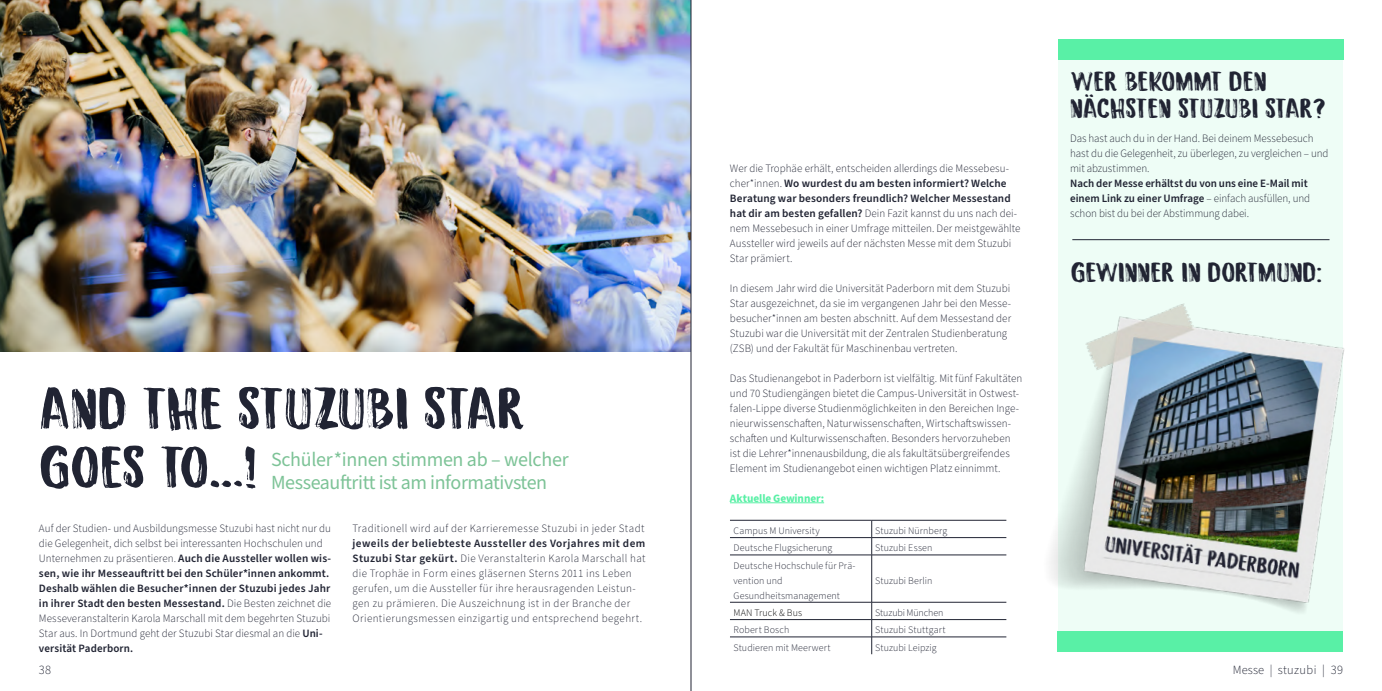
<style>
.page{position:relative;width:1382px;height:691px;background:#fff}
.page>*{position:absolute;margin:0;border:0;box-sizing:border-box;transform-origin:0 0}
.t1{font:58.75px/58.8px "Starboard";color:#212433}
.t2{font:27.5px/27.5px "Starboard";color:#212433}
.t3{font:20px/22.5px "Source Sans Pro";letter-spacing:-.02em;color:#7dc397}
.t4{font:300 12.5px "Source Sans Pro";letter-spacing:.015em;color:#212433}
.t5{font:300 12.5px "Source Sans Pro";color:#222534}
.t6{font:300 11.25px/15px "Source Sans Pro";letter-spacing:.005em;color:#212433}
.t7{font:300 11.25px/15px "Source Sans Pro";letter-spacing:.035em;color:#212433}
.t8{font:600 11.25px/15px "Source Sans Pro";color:#212433}
.t9{font:700 11.25px "Source Sans Pro";letter-spacing:-.01em;color:#59f0a6}
.t10{font:300 10px/15px "Source Sans Pro";letter-spacing:.01em;color:#212433}
.t11{font:300 10px "Source Sans Pro";letter-spacing:-.01em;color:#212433}
.t12{font:300 10px "Source Sans Pro";letter-spacing:.015em;color:#000}
.s1{font-weight:600}
.s2{font-weight:300}
</style>
<div class="page">
<img style="left:0;top:0;width:691px;height:352px">
<div style="left:1058px;top:40px;width:285px;height:598px;background:#eefdf6"></div>
<hr style="left:730px;top:520px;width:142px;height:1px;background:#212433">
<hr style="left:872px;top:520px;width:134px;height:1px;background:#212433">
<hr style="left:730px;top:537px;width:142px;height:1px;background:#212433">
<hr style="left:872px;top:537px;width:134px;height:1px;background:#212433">
<svg style="left:871px;top:520px;width:1px;height:35px"></svg>
<hr style="left:730px;top:555px;width:142px;height:1px;background:#212433">
<hr style="left:872px;top:555px;width:134px;height:1px;background:#212433">
<hr style="left:871px;top:555px;width:1px;height:47px;background:#212433">
<hr style="left:730px;top:602px;width:142px;height:1px;background:#212433">
<hr style="left:872px;top:602px;width:134px;height:1px;background:#212433">
<hr style="left:730px;top:619px;width:142px;height:1px;background:#212433">
<hr style="left:872px;top:619px;width:134px;height:1px;background:#212433">
<svg style="left:871px;top:602px;width:1px;height:52px"></svg>
<hr style="left:730px;top:637px;width:142px;height:1px;background:#212433">
<hr style="left:872px;top:637px;width:134px;height:1px;background:#212433">
<hr style="left:730px;top:502px;width:94px;height:1px;background:#59f0a6">
<div style="left:1058px;top:39px;width:285px;height:21px;background:#59f0a6"></div>
<hr style="left:1072px;top:239px;width:257px;height:1px;background:#212433">
<img style="left:939px;top:303px;width:406px;height:349px">
<hr style="left:691px;top:0;width:1px;height:691px;background:#212333">
<h1 class="t1" style="left:39px;top:381px;width:488px">AND THE STUZUBI STAR<br>GOES TO…!</h1>
<h3 class="t3" style="left:271px;top:449px;width:299px">Schüler*innen stimmen ab – welcher<br>Messeauftritt ist am informativsten</h3>
<p class="t6" style="left:39px;top:521px;width:294px">Auf der Studien- und Ausbildungsmesse Stuzubi hast nicht nur du die Gelegenheit, dich selbst bei interessanten Hochschulen und Unternehmen zu präsentieren. <span class="s1">Auch die Aussteller wollen wis&shy;sen, wie ihr Messeauftritt bei den Schüler*innen ankommt.<br>Deshalb wählen die Besucher*innen der Stuzubi jedes Jahr in ihrer Stadt den besten Messestand.</span> Die Besten zeichnet die Messeveranstalterin Karola Marschall mit dem begehrten Stuzubi Star aus. In Dortmund geht der Stuzubi Star diesmal an die <span class="s1">Uni&shy;versität Paderborn.</span></p>
<p class="t7" style="left:353px;top:521px;width:293px">Traditionell wird auf der Karrieremesse Stuzubi in jeder Stadt</p>
<p class="t7" style="left:353px;top:536px;width:294px"><span class="s1">jeweils der beliebteste Aussteller des Vorjahres mit dem Stuzubi Star gekürt.</span> Die Veranstalterin Karola Marschall hat die Trophäe in Form eines gläsernen Sterns 2011 ins Leben gerufen, um die Aussteller für ihre herausragenden Leistun&shy;gen zu prämieren. Die Auszeichnung ist in der Branche der Orientierungsmessen einzigartig und entsprechend begehrt.</p>
<p class="t6" style="left:730px;top:161px;width:292px">Wer die Trophäe erhält, entscheiden allerdings die Messebesu&shy;cher*innen. <span class="s1">Wo wurdest du am besten informiert? Welche Beratung war besonders freundlich? Welcher Messestand hat dir am besten gefallen?</span> Dein Fazit kannst du uns nach dei&shy;nem Messebesuch in einer Umfrage mitteilen. Der meistgewählte Aussteller wird jeweils auf der nächsten Messe mit dem Stuzubi Star prämiert.</p>
<p class="t6" style="left:730px;top:281px;width:283px">In diesem Jahr wird die Universität Paderborn mit dem Stuzubi Star ausgezeichnet, da sie im vergangenen Jahr bei den Messe&shy;besucher*innen am besten abschnitt. Auf dem Messestand der Stuzubi war die Universität mit der Zentralen Studienberatung (ZSB) und der Fakultät für Maschinenbau vertreten.</p>
<p class="t6" style="left:730px;top:371px;width:294px">Das Studienangebot in Paderborn ist vielfältig. Mit fünf Fakultäten und 70 Studiengängen bietet die Campus-Universität in Ostwest&shy;falen-Lippe diverse Studienmöglichkeiten in den Bereichen Inge&shy;nieurwissenschaften, Naturwissenschaften, Wirtschaftswissen&shy;schaften und Kulturwissenschaften. Besonders hervorzuheben ist die Lehrer*innenausbildung, die als fakultätsübergreifendes Element im Studienangebot einen wichtigen Platz einnimmt.</p>
<p class="t9" style="left:730px;top:491px;width:96px">Aktuelle Gewinner:</p>
<p class="t10" style="left:733px;top:524px;width:88px">Campus M University</p>
<p class="t10" style="left:875px;top:524px;width:74px">Stuzubi Nürnberg</p>
<p class="t10" style="left:733px;top:541px;width:100px">Deutsche Flugsicherung</p>
<p class="t10" style="left:875px;top:541px;width:59px">Stuzubi Essen</p>
<p class="t10" style="left:733px;top:558px;width:123px">Deutsche Hochschule für Prä&shy;vention und<br>Gesundheitsmanagement</p>
<p class="t10" style="left:875px;top:573px;width:59px">Stuzubi Berlin</p>
<p class="t12" style="left:733px;top:606px;width:70px">MAN Truck &amp; Bus</p>
<p class="t11" style="left:875px;top:606px;width:70px">Stuzubi München</p>
<p class="t10" style="left:733px;top:623px;width:57px">Robert Bosch</p>
<p class="t10" style="left:875px;top:623px;width:72px">Stuzubi Stuttgart</p>
<p class="t10" style="left:733px;top:640px;width:99px">Studieren mit Meerwert</p>
<p class="t10" style="left:875px;top:640px;width:63px">Stuzubi Leipzig</p>
<h2 class="t2" style="left:1070px;top:68px;width:257px">WER BEKOMMT DEN<br>NÄCHSTEN STUZUBI STAR?</h2>
<p class="t6" style="left:1070px;top:131px;width:260px">Das hast auch du in der Hand. Bei deinem Messebesuch hast du die Gelegenheit, zu überlegen, zu vergleichen – und mit abzustimmen.</p>
<p class="t8" style="left:1070px;top:176px;width:241px">Nach der Messe erhältst du von uns eine E-Mail mit einem Link zu einer Umfrage <span class="s2">– einfach ausfüllen, und schon bist du bei der Abstimmung dabei.</span></p>
<h2 class="t2" style="left:1071px;top:259px;width:253px">GEWINNER IN DORTMUND:</h2>
<p class="t4" style="left:1233px;top:662px;width:94px">Messe | stuzubi |</p>
<p class="t5" style="left:39px;top:662px;width:14px">38</p>
<p class="t5" style="left:1331px;top:662px;width:14px">39</p>
</div>
